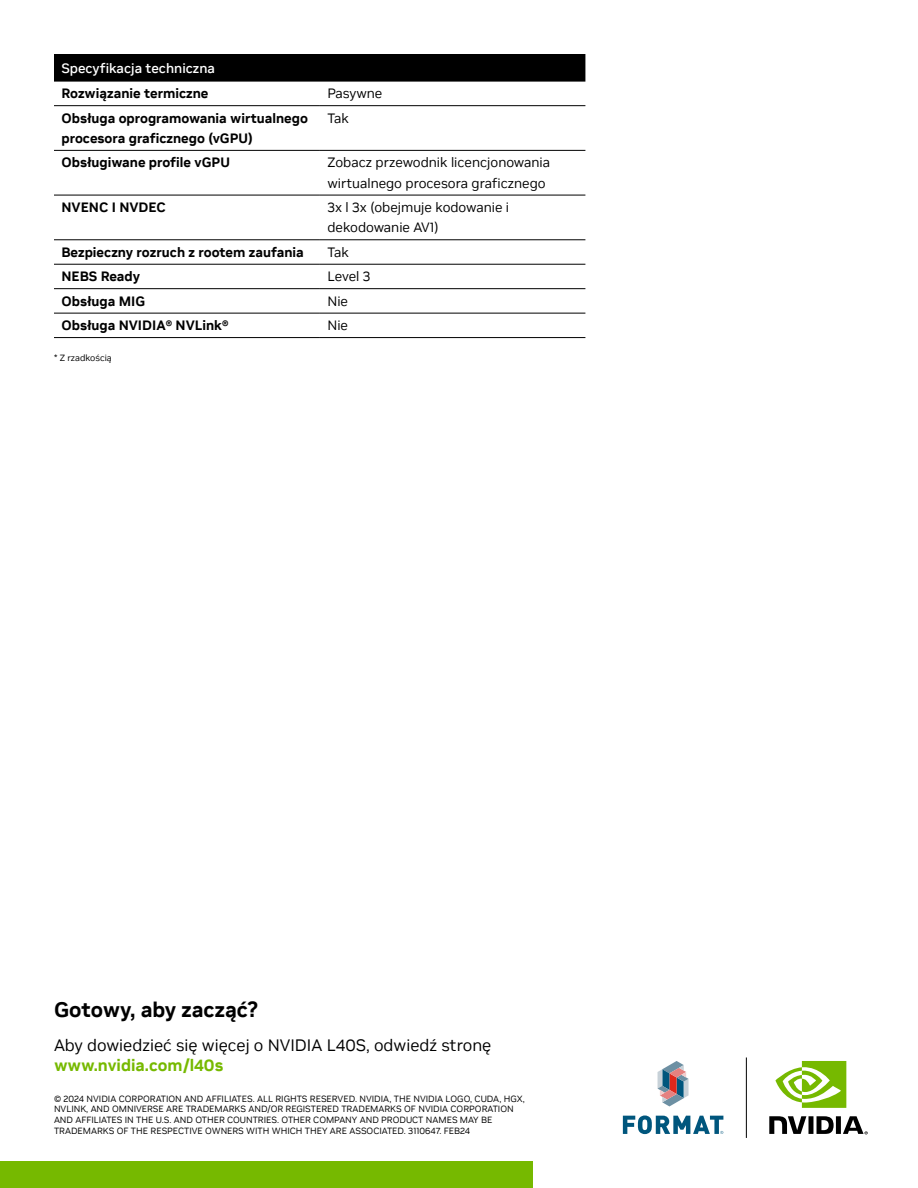
<style>
.page{position:relative;width:918px;height:1188px;background:#fff}
.page>*{position:absolute;margin:0;border:0;box-sizing:border-box;transform-origin:0 0}
.t1{font:700 21px "NVIDIA Sans";color:#000}
.t2{font:16.5px "NVIDIA Sans";color:#000}
.t3{font:700 16.5px "NVIDIA Sans";color:#76b900}
.t4{font:700 13.5px/20.2px "NVIDIA Sans";color:#000}
.t5{font:13.5px/20.2px "NVIDIA Sans";color:#000}
.t6{font:500 13.5px "NVIDIA Sans";color:#fff}
.t7{font:9px/10.8px "NVIDIA Sans";color:#000}
</style>
<div class="page">
<svg style="left:769px;top:1116px;width:99px;height:18px"></svg>
<svg style="left:775px;top:1061px;width:71px;height:47px"></svg>
<hr style="left:746px;top:1058px;width:1px;height:80px;background:#000">
<svg style="left:623px;top:1116px;width:100px;height:18px"></svg>
<svg style="left:658px;top:1061px;width:31px;height:45px"></svg>
<div style="left:0;top:1161px;width:532px;height:27px;background:#76b900"></div>
<div style="left:54px;top:54px;width:531px;height:28px;background:#000"></div>
<hr style="left:54px;top:105px;width:266px;height:1px;background:#000">
<hr style="left:320px;top:105px;width:265px;height:1px;background:#000">
<hr style="left:54px;top:150px;width:266px;height:1px;background:#000">
<hr style="left:320px;top:150px;width:265px;height:1px;background:#000">
<hr style="left:54px;top:195px;width:266px;height:1px;background:#000">
<hr style="left:320px;top:195px;width:265px;height:1px;background:#000">
<hr style="left:54px;top:239px;width:266px;height:1px;background:#000">
<hr style="left:320px;top:239px;width:265px;height:1px;background:#000">
<hr style="left:54px;top:264px;width:266px;height:1px;background:#000">
<hr style="left:320px;top:264px;width:265px;height:1px;background:#000">
<hr style="left:54px;top:288px;width:266px;height:1px;background:#000">
<hr style="left:320px;top:288px;width:265px;height:1px;background:#000">
<hr style="left:54px;top:313px;width:266px;height:1px;background:#000">
<hr style="left:320px;top:313px;width:265px;height:1px;background:#000">
<hr style="left:54px;top:337px;width:266px;height:1px;background:#000">
<hr style="left:320px;top:337px;width:265px;height:1px;background:#000">
<h3 class="t6" style="left:62px;top:60px;width:155px">Specyfikacja techniczna</h3>
<h3 class="t4" style="left:62px;top:83px;width:148px">Rozwiązanie termiczne</h3>
<h3 class="t5" style="left:327px;top:83px;width:56px">Pasywne</h3>
<h3 class="t4" style="left:62px;top:108px;width:248px">Obsługa oprogramowania wirtualnego procesora graficznego (vGPU)</h3>
<h3 class="t5" style="left:327px;top:108px;width:23px">Tak</h3>
<h3 class="t4" style="left:62px;top:153px;width:170px">Obsługiwane profile vGPU</h3>
<h3 class="t5" style="left:327px;top:153px;width:224px">Zobacz przewodnik licencjonowania wirtualnego procesora graficznego</h3>
<h3 class="t4" style="left:62px;top:197px;width:106px">NVENC I NVDEC</h3>
<h3 class="t5" style="left:327px;top:197px;width:183px">3x l 3x (obejmuje kodowanie i dekodowanie AV1)</h3>
<h3 class="t4" style="left:62px;top:242px;width:244px">Bezpieczny rozruch z rootem zaufania</h3>
<h3 class="t5" style="left:327px;top:242px;width:23px">Tak</h3>
<h3 class="t4" style="left:62px;top:266px;width:80px">NEBS Ready</h3>
<h3 class="t5" style="left:327px;top:266px;width:45px">Level 3</h3>
<h3 class="t4" style="left:62px;top:291px;width:85px">Obsługa MIG</h3>
<h3 class="t5" style="left:327px;top:291px;width:22px">Nie</h3>
<h3 class="t4" style="left:62px;top:315px;width:169px">Obsługa NVIDIA® NVLink®</h3>
<h3 class="t5" style="left:327px;top:315px;width:22px">Nie</h3>
<p class="t7" style="left:54px;top:352px;width:59px">* Z rzadkością</p>
<h1 class="t1" style="left:54px;top:997px;width:206px">Gotowy, aby zacząć?</h1>
<h2 class="t2" style="left:54px;top:1035px;width:439px">Aby dowiedzieć się więcej o NVIDIA L40S, odwiedź stronę</h2>
<h2 class="t3" style="left:54px;top:1055px;width:171px">www.nvidia.com/l40s</h2>
<p class="t7" style="left:54px;top:1093px;width:472px">© 2024 NVIDIA CORPORATION AND AFFILIATES. ALL RIGHTS RESERVED. NVIDIA, THE NVIDIA LOGO, CUDA, HGX, NVLINK, AND OMNIVERSE ARE TRADEMARKS AND/OR REGISTERED TRADEMARKS OF NVIDIA CORPORATION AND AFFILIATES IN THE U.S. AND OTHER COUNTRIES. OTHER COMPANY AND PRODUCT NAMES MAY BE TRADEMARKS OF THE RESPECTIVE OWNERS WITH WHICH THEY ARE ASSOCIATED. 3110647. FEB24</p>
</div>
